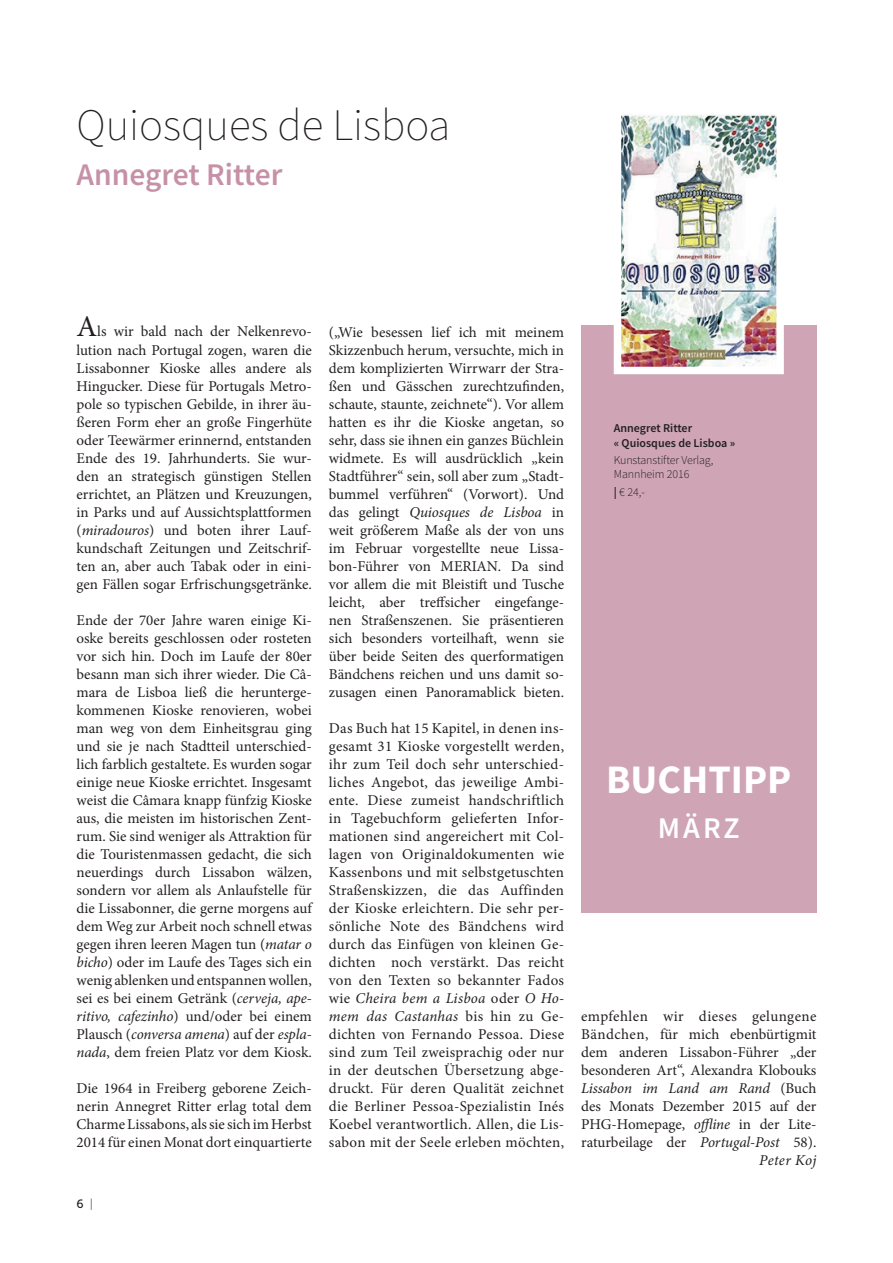
<style>
.page{position:relative;width:893px;height:1263px;background:#fff}
.page>*{position:absolute;margin:0;border:0;box-sizing:border-box;transform-origin:0 0}
.t1{font:200 45px "Source Sans Pro";color:#231f20}
.t2{font:700 40.5px "Source Sans Pro";color:#fff}
.t3{font:600 31.5px "Source Sans Pro";color:#c691a6}
.t4{font:600 30px "Source Sans Pro";color:#fff}
.t5{font:15px/18px "Minion Pro";color:#231f20;text-align:justify}
.t6{font:300 12px/14.4px "Source Sans Pro";letter-spacing:-.01em;color:#231f20}
.t7{font:600 12px/14.4px "Source Sans Pro";color:#231f20}
.t8{font:12px "Museo Sans 500";color:#231f20}
.s1{font-size:30px}
.s2{font-style:italic}
.s3{font-family:"Museo Sans 100"}
.s4{font-weight:600}
</style>
<div class="page">
<div style="left:581px;top:325px;width:235px;height:588px;background:#cfa5b5"></div>
<img style="left:623px;top:115px;width:152px;height:250px">
<div style="left:614px;top:106px;width:170px;height:268px;border:8px solid #fff"></div>
<h1 class="t1" style="left:77px;top:98px;width:375px">Quiosques de Lisboa</h1>
<h3 class="t3" style="left:77px;top:154px;width:207px">Annegret Ritter</h3>
<p class="t5" style="left:77px;top:323px;width:237px"><span class="s1">A</span>ls wir bald nach der Nelkenrevo&shy;lution nach Portugal zogen, waren die Lissabonner Kioske alles andere als Hingucker. Diese für Portugals Metro&shy;pole so typischen Gebilde, in ihrer äu&shy;ßeren Form eher an große Fingerhüte oder Teewärmer erinnernd, entstanden Ende des 19. Jahrhunderts. Sie wur&shy;den an strategisch günstigen Stellen errichtet, an Plätzen und Kreuzungen, in Parks und auf Aussichtsplattformen (<span class="s2">miradouros</span>) und boten ihrer Lauf&shy;kundschaft Zeitungen und Zeitschrif&shy;ten an, aber auch Tabak oder in eini&shy;gen Fällen sogar Erfrischungsgetränke.</p>
<p class="t5" style="left:77px;top:611px;width:237px">Ende der 70er Jahre waren einige Ki&shy;oske bereits geschlossen oder rosteten vor sich hin. Doch im Laufe der 80er besann man sich ihrer wieder. Die Câ&shy;mara de Lisboa ließ die herunterge&shy;kommenen Kioske renovieren, wobei man weg von dem Einheitsgrau ging und sie je nach Stadtteil unterschied&shy;lich farblich gestaltete. Es wurden sogar einige neue Kioske errichtet. Insgesamt weist die Câmara knapp fünfzig Kioske aus, die meisten im historischen Zent&shy;rum. Sie sind weniger als Attraktion für die Touristenmassen gedacht, die sich neuerdings durch Lissabon wälzen, sondern vor allem als Anlaufstelle für die Lissabonner, die gerne morgens auf dem Weg zur Arbeit noch schnell etwas gegen ihren leeren Magen tun (<span class="s2">matar o bicho</span>) oder im Laufe des Tages sich ein wenig ablenken und entspannen wollen, sei es bei einem Getränk (<span class="s2">cerveja, ape&shy;ritivo, cafezinho</span>) und/oder bei einem Plausch (<span class="s2">conversa amena</span>) auf der <span class="s2">espla&shy;nada</span>, dem freien Platz vor dem Kiosk.</p>
<p class="t5" style="left:77px;top:1079px;width:237px">Die 1964 in Freiberg geborene Zeich&shy;nerin Annegret Ritter erlag total dem Charme Lissabons, als sie sich im Herbst 2014 für einen Monat dort einquartierte</p>
<p class="t5" style="left:329px;top:324px;width:237px">(„Wie besessen lief ich mit meinem Skizzenbuch herum, versuchte, mich in dem komplizierten Wirrwarr der Stra&shy;ßen und Gässchen zurechtzufinden, schaute, staunte, zeichnete“). Vor allem hatten es ihr die Kioske angetan, so sehr, dass sie ihnen ein ganzes Büchlein widmete. Es will ausdrücklich „kein Stadtführer“ sein, soll aber zum „Stadt&shy;bummel verführen“ (Vorwort). Und das gelingt <span class="s2">Quiosques de Lisboa</span> in weit größerem Maße als der von uns im Februar vorgestellte neue Lissa&shy;bon-Führer von MERIAN. Da sind vor allem die mit Bleistift und Tusche leicht, aber treffsicher eingefange&shy;nen Straßenszenen. Sie präsentieren sich besonders vorteilhaft, wenn sie über beide Seiten des querformatigen Bändchens reichen und uns damit so&shy;zusagen einen Panoramablick bieten.</p>
<p class="t5" style="left:329px;top:720px;width:237px">Das Buch hat 15 Kapitel, in denen ins&shy;gesamt 31 Kioske vorgestellt werden, ihr zum Teil doch sehr unterschied&shy;liches Angebot, das jeweilige Ambi&shy;ente. Diese zumeist handschriftlich in Tagebuchform gelieferten Infor&shy;mationen sind angereichert mit Col&shy;lagen von Originaldokumenten wie Kassenbons und mit selbstgetuschten Straßenskizzen, die das Auffinden der Kioske erleichtern. Die sehr per&shy;sönliche Note des Bändchens wird durch das Einfügen von kleinen Ge&shy;dichten noch verstärkt. Das reicht von den Texten so bekannter Fados wie <span class="s2">Cheira bem a Lisboa</span> oder <span class="s2">O Ho&shy;mem das Castanhas</span> bis hin zu Ge&shy;dichten von Fernando Pessoa. Diese sind zum Teil zweisprachig oder nur in der deutschen Übersetzung abge&shy;druckt. Für deren Qualität zeichnet die Berliner Pessoa-Spezialistin Inés Koebel verantwortlich. Allen, die Lis&shy;sabon mit der Seele erleben möchten,</p>
<p class="t8" style="left:77px;top:1197px;width:18px">6 <span class="s3">|</span></p>
<p class="t7" style="left:614px;top:421px;width:123px">Annegret Ritter<br>« Quiosques de Lisboa »</p>
<p class="t6" style="left:614px;top:453px;width:101px">Kunstanstifter Verlag,<br>Mannheim 2016</p>
<p class="t6" style="left:614px;top:485px;width:33px"><span class="s4">|</span> € 24,-</p>
<h2 class="t2" style="left:606px;top:752px;width:187px">BUCHTIPP</h2>
<h3 class="t4" style="left:658px;top:808px;width:83px">MÄRZ</h3>
<p class="t5" style="left:581px;top:1007px;width:237px;text-align:right">empfehlen wir dieses gelungene<br>Bändchen, für mich ebenbürtigmit dem anderen Lissabon-Führer „der besonderen Art“, Alexandra Klobouks<br><span class="s2">Lissabon im Land am Rand</span> (Buch des Monats Dezember 2015 auf der<br>PHG-Homepage, <span class="s2">offline</span> in der Lite&shy;raturbeilage der <span class="s2">Portugal-Post</span> 58).<br><span class="s2">Peter Koj</span></p>
</div>
